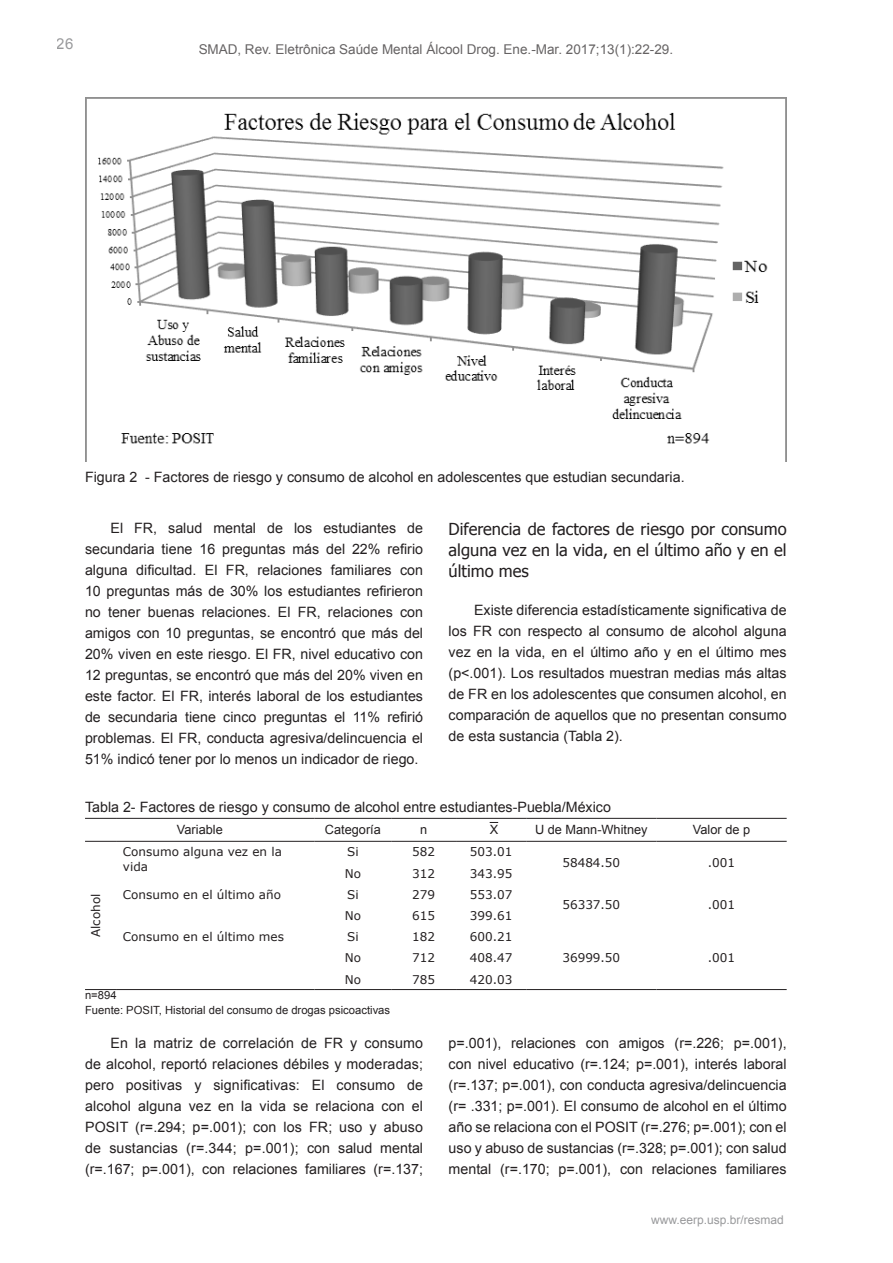
<style>
.page{position:relative;width:893px;height:1263px;background:#fff}
.page>*{position:absolute;margin:0;border:0;box-sizing:border-box;transform-origin:0 0}
.Subseção{font:16.5px/21px "Tahoma";color:#231f20;text-align:justify}
.t1{font:15px "Arial";color:#6c6d70}
.Texto{font:14.25px/21px "Arial";color:#231f20;text-align:justify}
.Título_de_tabela_e_f{font:14.25px "Arial";color:#231f20}
.t2{font:13.5px "Arial";color:#231f20}
.Cabeçalho{font:12.75px "Arial";color:#231f20}
.Texto-2{font:12.75px "Arial";color:#231f20}
.t3{font:12px/14.4px "Verdana";color:#231f20}
.t4{font:12px "Arial";color:#6c6d70}
.Rodapé_de_tabela__fi{font:11.25px "Arial";color:#231f20}
</style>
<div class="page">
<img style="left:85px;top:98px;width:701px;height:363px">
<hr style="left:85px;top:818px;width:32px;height:1px;background:#231f20">
<hr style="left:117px;top:818px;width:198px;height:1px;background:#231f20">
<hr style="left:315px;top:818px;width:76px;height:1px;background:#231f20">
<hr style="left:391px;top:818px;width:65px;height:1px;background:#231f20">
<hr style="left:456px;top:818px;width:70px;height:1px;background:#231f20">
<hr style="left:526px;top:818px;width:130px;height:1px;background:#231f20">
<hr style="left:656px;top:818px;width:131px;height:1px;background:#231f20">
<hr style="left:85px;top:841px;width:32px;height:1px;background:#231f20">
<hr style="left:85px;top:989px;width:32px;height:1px;background:#231f20">
<hr style="left:117px;top:841px;width:198px;height:1px;background:#231f20">
<hr style="left:315px;top:841px;width:76px;height:1px;background:#231f20">
<hr style="left:391px;top:841px;width:65px;height:1px;background:#231f20">
<hr style="left:456px;top:841px;width:70px;height:1px;background:#231f20">
<hr style="left:526px;top:841px;width:130px;height:1px;background:#231f20">
<hr style="left:656px;top:841px;width:131px;height:1px;background:#231f20">
<hr style="left:117px;top:989px;width:198px;height:1px;background:#231f20">
<hr style="left:526px;top:989px;width:130px;height:1px;background:#231f20">
<hr style="left:656px;top:989px;width:131px;height:1px;background:#231f20">
<hr style="left:315px;top:989px;width:76px;height:1px;background:#231f20">
<hr style="left:391px;top:989px;width:65px;height:1px;background:#231f20">
<hr style="left:456px;top:989px;width:70px;height:1px;background:#231f20">
<p class="t1" style="left:57px;top:34px;width:18px">26</p>
<p class="t2" style="left:198px;top:40px;width:476px">SMAD, Rev. Eletrônica Saúde Mental Álcool Drog. Ene.-Mar. 2017;13(1):22-29.</p>
<p class="Título_de_tabela_e_f" style="left:85px;top:468px;width:601px">Figura 2 - Factores de riesgo y consumo de alcohol en adolescentes que estudian secundaria.</p>
<p class="Texto" style="left:85px;top:517px;width:340px;text-indent:26px">El FR, salud mental de los estudiantes de secundaria tiene 16 preguntas más del 22% refirio alguna dificultad. El FR, relaciones familiares con 10 preguntas más de 30% los estudiantes refirieron no tener buenas relaciones. El FR, relaciones con amigos con 10 preguntas, se encontró que más del 20% viven en este riesgo. El FR, nivel educativo con 12 preguntas, se encontró que más del 20% viven en este factor. El FR, interés laboral de los estudiantes de secundaria tiene cinco preguntas el 11% refirió problemas. El FR, conducta agresiva/delincuencia el 51% indicó tener por lo menos un indicador de riego.</p>
<p class="Subseção" style="left:449px;top:518px;width:340px">Diferencia de factores de riesgo por consumo alguna vez en la vida, en el último año y en el último mes</p>
<p class="Texto" style="left:449px;top:600px;width:340px;text-indent:26px">Existe diferencia estadísticamente significativa de los FR con respecto al consumo de alcohol alguna vez en la vida, en el último año y en el último mes (p&lt;.001). Los resultados muestran medias más altas de FR en los adolescentes que consumen alcohol, en comparación de aquellos que no presentan consumo de esta sustancia (Tabla 2).</p>
<p class="Título_de_tabela_e_f" style="left:85px;top:798px;width:527px">Tabla 2- Factores de riesgo y consumo de alcohol entre estudiantes-Puebla/México</p>
<p class="Cabeçalho" style="left:177px;top:822px;width:47px">Variable</p>
<p class="Cabeçalho" style="left:325px;top:822px;width:57px">Categoría</p>
<p class="Cabeçalho" style="left:420px;top:822px;width:9px">n</p>
<p class="Texto-2" style="left:490px;top:822px;width:10px">X</p>
<p class="Cabeçalho" style="left:535px;top:822px;width:114px">U de Mann-Whitney</p>
<p class="Cabeçalho" style="left:693px;top:822px;width:59px">Valor de p</p>
<p class="t3" style="left:88px;top:937px;width:45px;rotate:-90deg">Alcohol</p>
<p class="t3" style="left:123px;top:844px;width:161px">Consumo alguna vez en la vida</p>
<p class="t3" style="left:347px;top:844px;width:13px">Si</p>
<p class="t3" style="left:412px;top:844px;width:24px">582</p>
<p class="t3" style="left:470px;top:844px;width:44px">503.01</p>
<p class="t3" style="left:345px;top:866px;width:18px">No</p>
<p class="t3" style="left:412px;top:866px;width:24px">312</p>
<p class="t3" style="left:470px;top:866px;width:44px">343.95</p>
<p class="t3" style="left:123px;top:887px;width:160px">Consumo en el último año</p>
<p class="t3" style="left:347px;top:887px;width:13px">Si</p>
<p class="t3" style="left:412px;top:887px;width:24px">279</p>
<p class="t3" style="left:470px;top:887px;width:44px">553.07</p>
<p class="t3" style="left:345px;top:908px;width:18px">No</p>
<p class="t3" style="left:412px;top:908px;width:24px">615</p>
<p class="t3" style="left:470px;top:908px;width:44px">399.61</p>
<p class="t3" style="left:562px;top:855px;width:59px">58484.50</p>
<p class="t3" style="left:708px;top:855px;width:29px">.001</p>
<p class="t3" style="left:562px;top:897px;width:59px">56337.50</p>
<p class="t3" style="left:708px;top:897px;width:29px">.001</p>
<p class="t3" style="left:123px;top:929px;width:163px">Consumo en el último mes</p>
<p class="t3" style="left:347px;top:929px;width:13px">Si</p>
<p class="t3" style="left:412px;top:929px;width:24px">182</p>
<p class="t3" style="left:470px;top:929px;width:44px">600.21</p>
<p class="t3" style="left:345px;top:950px;width:18px">No</p>
<p class="t3" style="left:412px;top:950px;width:24px">712</p>
<p class="t3" style="left:470px;top:950px;width:44px">408.47</p>
<p class="t3" style="left:562px;top:950px;width:59px">36999.50</p>
<p class="t3" style="left:708px;top:950px;width:29px">.001</p>
<p class="t3" style="left:345px;top:971px;width:18px">No</p>
<p class="t3" style="left:412px;top:971px;width:24px">785</p>
<p class="t3" style="left:470px;top:971px;width:44px">420.03</p>
<p class="Rodapé_de_tabela__fi" style="left:85px;top:987px;width:33px">n=894</p>
<p class="Rodapé_de_tabela__fi" style="left:85px;top:1002px;width:307px">Fuente: POSIT, Historial del consumo de drogas psicoactivas</p>
<p class="Texto" style="left:85px;top:1033px;width:340px;text-indent:26px">En la matriz de correlación de FR y consumo de alcohol, reportó relaciones débiles y moderadas; pero positivas y significativas: El consumo de alcohol alguna vez en la vida se relaciona con el POSIT (r=.294; p=.001); con los FR; uso y abuso de sustancias (r=.344; p=.001); con salud mental (r=.167; p=.001), con relaciones familiares (r=.137;</p>
<p class="Texto" style="left:449px;top:1033px;width:340px">p=.001), relaciones con amigos (r=.226; p=.001), con nivel educativo (r=.124; p=.001), interés laboral (r=.137; p=.001), con conducta agresiva/delincuencia (r= .331; p=.001). El consumo de alcohol en el último año se relaciona con el POSIT (r=.276; p=.001); con el uso y abuso de sustancias (r=.328; p=.001); con salud mental (r=.170; p=.001), con relaciones familiares</p>
<p class="t4" style="left:651px;top:1211px;width:134px">www.eerp.usp.br/resmad</p>
</div>
